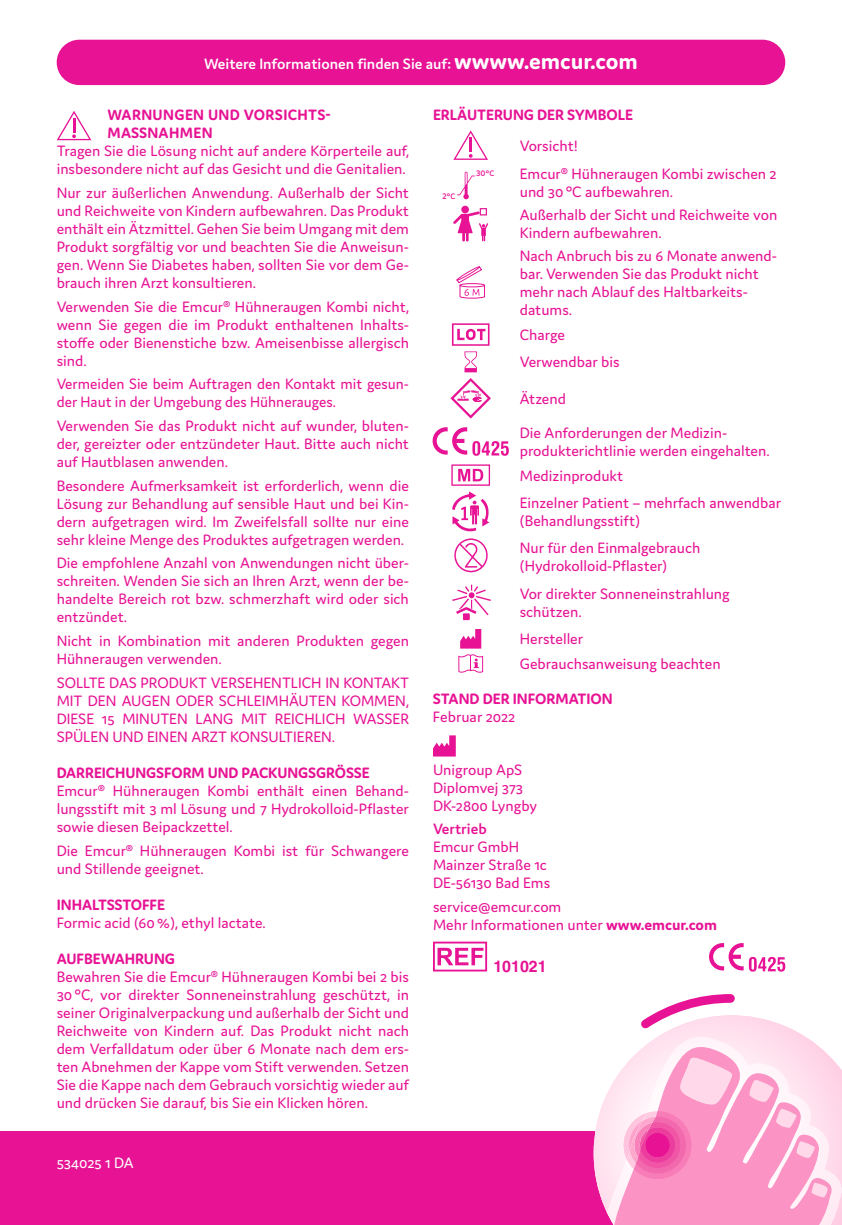
<style>
.page{position:relative;width:842px;height:1225px;background:#fff}
.page>*{position:absolute;margin:0;border:0;box-sizing:border-box;transform-origin:0 0}
.t1{font:16px/18px "Domus";color:#e71294}
.t2{font:700 16px "Domus";color:#e71294}
.t3{font:600 16px "Domus";color:#fff}
.t4{font:700 16px/18px "Domus";letter-spacing:.025em;color:#e71294}
.t5{font:16px "Domus";color:#fff}
.t6{font:600 16px "Domus";color:#e71294}
.t7{font:700 16px "Helvetica LT";color:#e71294}
.t8{font:600 8.4px "Domus";color:#e71294}
.s1{font-weight:700;font-size:24px}
.s2{font-weight:700}
</style>
<div class="page">
<svg style="left:57px;top:111px;width:34px;height:29px"></svg>
<svg style="left:453px;top:130px;width:35px;height:30px"></svg>
<svg style="left:457px;top:172px;width:18px;height:27px"></svg>
<svg style="left:453px;top:206px;width:35px;height:35px"></svg>
<svg style="left:456px;top:266px;width:29px;height:33px"></svg>
<svg style="left:452px;top:323px;width:37px;height:49px"></svg>
<svg style="left:450px;top:378px;width:41px;height:40px"></svg>
<svg style="left:433px;top:427px;width:76px;height:29px"></svg>
<svg style="left:451px;top:464px;width:39px;height:67px"></svg>
<img style="left:454px;top:538px;width:34px;height:35px">
<img style="left:452px;top:584px;width:39px;height:37px">
<svg style="left:458px;top:629px;width:25px;height:43px"></svg>
<svg style="left:433px;top:735px;width:23px;height:21px"></svg>
<svg style="left:433px;top:941px;width:54px;height:30px"></svg>
<svg style="left:709px;top:943px;width:76px;height:28px"></svg>
<div style="left:57px;top:40px;width:728px;height:45px;background:#e71294;border-radius:23px"></div>
<div style="left:0;top:1131px;width:842px;height:94px;background:#e71294"></div>
<svg style="left:739px;top:1015px;width:65px;height:21px"></svg>
<svg style="left:650px;top:1037px;width:163px;height:5px"></svg>
<svg style="left:595px;top:1042px;width:233px;height:183px;fill:#ffe6f1"></svg>
<svg style="left:641px;top:994px;width:98px;height:42px"></svg>
<svg style="left:621px;top:1055px;width:221px;height:170px;background:#fbafd3"></svg>
<p class="t3" style="left:204px;top:55px;width:435px">Weitere Informationen finden Sie auf: <span class="s1">wwww.emcur.com</span></p>
<p class="t4" style="left:107px;top:106px;width:225px">WARNUNGEN UND VORSICHTS-<br>MASSNAHMEN</p>
<p class="t1" style="left:57px;top:142px;width:354px">Tragen Sie die Lösung nicht auf andere Körperteile auf, insbesondere nicht auf das Gesicht und die Genitalien.</p>
<p class="t1" style="left:57px;top:183px;width:354px;text-align:justify">Nur zur äußerlichen Anwendung. Außerhalb der Sicht und Reichweite von Kindern aufbewahren. Das Produkt enthält ein Ätzmittel. Gehen Sie beim Umgang mit dem Produkt sorgfältig vor und beachten Sie die Anweisun&shy;gen. Wenn Sie Diabetes haben, sollten Sie vor dem Ge&shy;brauch ihren Arzt konsultieren.</p>
<p class="t1" style="left:57px;top:297px;width:354px;text-align:justify">Verwenden Sie die Emcur® Hühneraugen Kombi nicht, wenn Sie gegen die im Produkt enthaltenen Inhalts&shy;stoffe oder Bienenstiche bzw. Ameisenbisse allergisch sind.</p>
<p class="t1" style="left:57px;top:375px;width:354px">Vermeiden Sie beim Auftragen den Kontakt mit gesun&shy;der Haut in der Umgebung des Hühnerauges.</p>
<p class="t1" style="left:57px;top:417px;width:354px;text-align:justify">Verwenden Sie das Produkt nicht auf wunder, bluten&shy;der, gereizter oder entzündeter Haut. Bitte auch nicht auf Hautblasen anwenden.</p>
<p class="t1" style="left:57px;top:476px;width:354px;text-align:justify">Besondere Aufmerksamkeit ist erforderlich, wenn die Lösung zur Behandlung auf sensible Haut und bei Kin&shy;dern aufgetragen wird. Im Zweifelsfall sollte nur eine sehr kleine Menge des Produktes aufgetragen werden.</p>
<p class="t1" style="left:57px;top:554px;width:354px;text-align:justify">Die empfohlene Anzahl von Anwendungen nicht über&shy;schreiten. Wenden Sie sich an Ihren Arzt, wenn der be&shy;handelte Bereich rot bzw. schmerzhaft wird oder sich entzündet.</p>
<p class="t1" style="left:57px;top:632px;width:354px">Nicht in Kombination mit anderen Produkten gegen<br>Hühneraugen verwenden.</p>
<p class="t1" style="left:57px;top:673px;width:354px;text-align:justify">SOLLTE DAS PRODUKT VERSEHENTLICH IN KONTAKT MIT DEN AUGEN ODER SCHLEIMHÄUTEN KOMMEN, DIESE 15 MINUTEN LANG MIT REICHLICH WASSER SPÜLEN UND EINEN ARZT KONSULTIEREN.</p>
<p class="t2" style="left:57px;top:763px;width:314px">DARREICHUNGSFORM UND PACKUNGSGRÖSSE</p>
<p class="t1" style="left:57px;top:781px;width:354px;text-align:justify">Emcur® Hühneraugen Kombi enthält einen Behand&shy;lungsstift mit 3 ml Lösung und 7 Hydrokolloid-Pflaster sowie diesen Beipackzettel.</p>
<p class="t1" style="left:57px;top:841px;width:354px">Die Emcur® Hühneraugen Kombi ist für Schwangere und Stillende geeignet.</p>
<p class="t2" style="left:57px;top:895px;width:110px">INHALTSSTOFFE</p>
<p class="t1" style="left:57px;top:913px;width:211px">Formic acid (60%), ethyl lactate.</p>
<p class="t2" style="left:57px;top:949px;width:120px">AUFBEWAHRUNG</p>
<p class="t1" style="left:57px;top:967px;width:354px;text-align:justify">Bewahren Sie die Emcur® Hühneraugen Kombi bei 2 bis 30°C, vor direkter Sonneneinstrahlung geschützt, in seiner Originalverpackung und außerhalb der Sicht und Reichweite von Kindern auf. Das Produkt nicht nach dem Verfalldatum oder über 6 Monate nach dem ers&shy;ten Abnehmen der Kappe vom Stift verwenden. Setzen Sie die Kappe nach dem Gebrauch vorsichtig wieder auf und drücken Sie darauf, bis Sie ein Klicken hören.</p>
<p class="t5" style="left:57px;top:1154px;width:79px">534025 1 DA</p>
<p class="t2" style="left:433px;top:105px;width:202px">ERLÄUTERUNG DER SYMBOLE</p>
<p class="t1" style="left:520px;top:136px;width:59px">Vorsicht!</p>
<p class="t8" style="left:476px;top:169px;width:20px">30°C</p>
<p class="t1" style="left:520px;top:165px;width:258px">Emcur® Hühneraugen Kombi zwischen 2 und 30°C aufbewahren.</p>
<p class="t1" style="left:520px;top:206px;width:259px">Außerhalb der Sicht und Reichweite von<br>Kindern aufbewahren.</p>
<p class="t1" style="left:520px;top:246px;width:259px">Nach Anbruch bis zu 6 Monate anwend&shy;bar. Verwenden Sie das Produkt nicht mehr nach Ablauf des Haltbarkeits&shy;datums.</p>
<p class="t1" style="left:520px;top:321px;width:101px;line-height:27.4px">Charge<br>Verwendbar bis</p>
<p class="t1" style="left:520px;top:381px;width:208px;line-height:34.2px">Ätzend<br>Die Anforderungen der Medizin-</p>
<p class="t1" style="left:520px;top:438px;width:251px;line-height:24.6px">produkterichtlinie werden eingehalten.<br>Medizinprodukt</p>
<p class="t1" style="left:520px;top:493px;width:263px">Einzelner Patient – mehrfach anwendbar (Behandlungsstift)</p>
<p class="t1" style="left:520px;top:539px;width:182px">Nur für den Einmalgebrauch (Hydrokolloid-Pflaster)</p>
<p class="t1" style="left:520px;top:585px;width:212px">Vor direkter Sonneneinstrahlung schützen.</p>
<p class="t1" style="left:520px;top:626px;width:202px;line-height:24.6px">Hersteller<br>Gebrauchsanweisung beachten</p>
<p class="t2" style="left:433px;top:689px;width:181px">STAND DER INFORMATION</p>
<p class="t1" style="left:433px;top:707px;width:84px">Februar 2022</p>
<p class="t8" style="left:443px;top:192px;width:14px">2°C</p>
<p class="t1" style="left:433px;top:760px;width:106px">Unigroup ApS<br>Diplomvej 373<br>DK-2800 Lyngby</p>
<p class="t6" style="left:433px;top:820px;width:55px">Vertrieb</p>
<p class="t1" style="left:433px;top:838px;width:119px">Emcur GmbH<br>Mainzer Straße 1c<br>DE-56130 Bad Ems</p>
<p class="t1" style="left:433px;top:897px;width:285px">service@emcur.com<br>Mehr Informationen unter <span class="s2">www.emcur.com</span></p>
<p class="t7" style="left:493px;top:956px;width:55px">101021</p>
</div>
